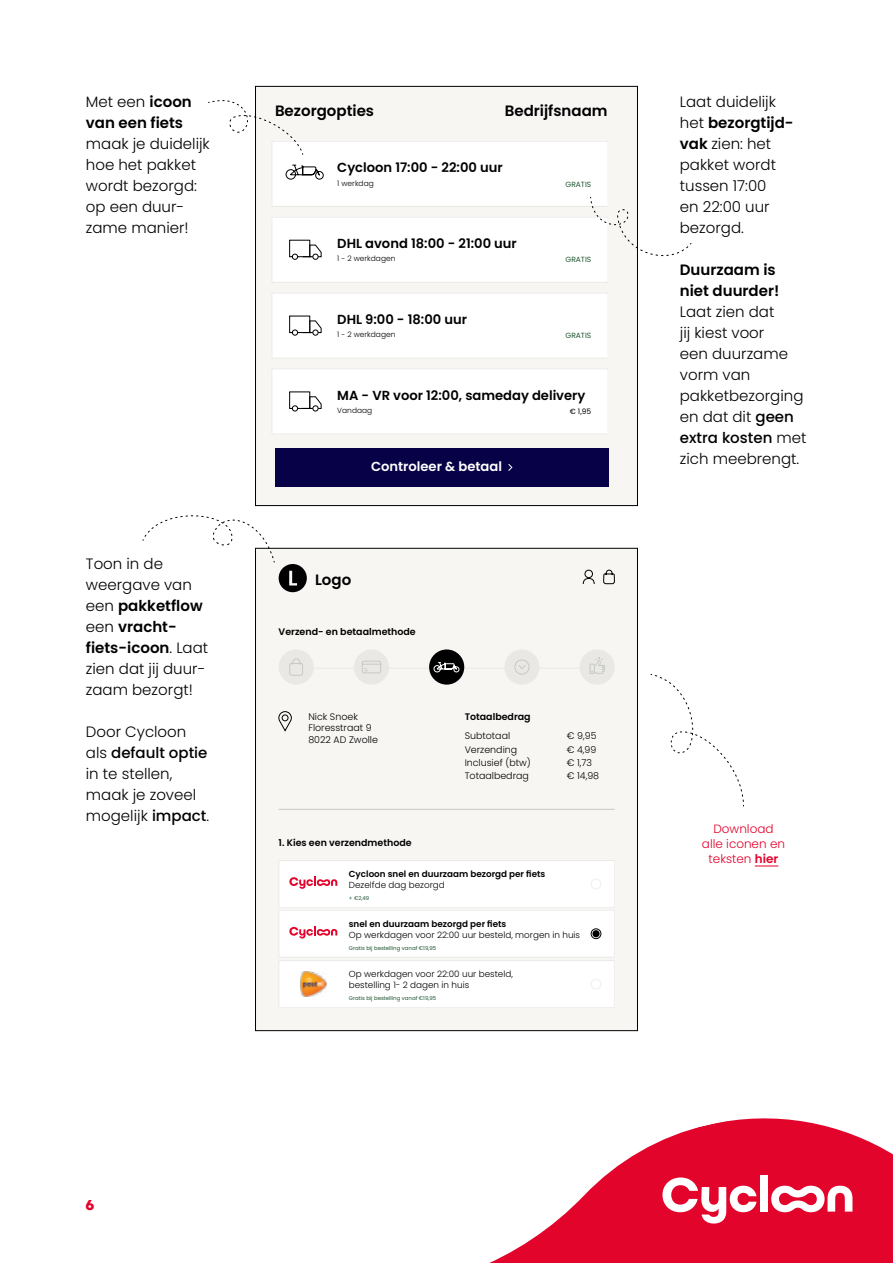
<style>
.page{position:relative;width:893px;height:1263px;background:#fff}
.page>*{position:absolute;margin:0;border:0;box-sizing:border-box;transform-origin:0 0}
.t1{font:300 15px/21px "Poppins";color:#000}
.t2{font:600 15px/21px "Poppins";color:#000}
.t3{font:800 15px "Mont";color:#e4002b}
.t4{font:600 13.05px "Poppins";color:#000}
.t5{font:600 13.05px "Poppins";color:#fff}
.t6{font:300 12px/15px "Poppins";color:#e4002b;text-align:center}
.t7{font:300 9.45px/13.2px "Poppins";color:#000}
.t8{font:600 9.45px "Poppins";color:#000}
.t9{font:300 8.85px/10.8px "Poppins";color:#000}
.t10{font:600 8.85px "Poppins";color:#000}
.t11{font:300 7.5px "Poppins";color:#000}
.t12{font:7.5px "Poppins";color:#215732}
.t13{font:7.5px "Poppins";color:#000}
.t14{font:5.4px "Poppins";color:#215732}
.s1{font-weight:300}
.s2{font-weight:600}
.s3{font-weight:500}
</style>
<div class="page">
<svg style="left:489px;top:1118px;width:404px;height:145px;fill:#e3042c"></svg>
<svg style="left:662px;top:1177px;width:94px;height:46px"></svg>
<div style="left:760px;top:1175px;width:8px;height:36px;background:#fff"></div>
<svg style="left:771px;top:1186px;width:81px;height:26px"></svg>
<div style="left:255px;top:86px;width:383px;height:420px;background:#f8f6f3;border:1px solid #000"></div>
<div style="left:272px;top:141px;width:336px;height:65px;background:#fff"></div>
<div style="left:272px;top:141px;width:336px;height:66px;border:1px solid #c7c9c7"></div>
<svg style="left:285px;top:164px;width:39px;height:16px"></svg>
<div style="left:272px;top:217px;width:336px;height:65px;background:#fff"></div>
<div style="left:272px;top:217px;width:336px;height:66px;border:1px solid #c7c9c7"></div>
<svg style="left:289px;top:239px;width:33px;height:21px"></svg>
<div style="left:272px;top:293px;width:336px;height:65px;background:#fff"></div>
<div style="left:272px;top:293px;width:336px;height:65px;border:1px solid #c7c9c7"></div>
<svg style="left:289px;top:315px;width:33px;height:21px"></svg>
<div style="left:272px;top:369px;width:336px;height:65px;background:#fff"></div>
<svg style="left:289px;top:391px;width:33px;height:21px"></svg>
<div style="left:275px;top:448px;width:333px;height:38px;background:#070247"></div>
<svg style="left:508px;top:464px;width:5px;height:7px"></svg>
<svg style="left:208px;top:95px;width:96px;height:60px"></svg>
<svg style="left:590px;top:196px;width:102px;height:70px"></svg>
<div style="left:255px;top:548px;width:383px;height:483px;background:#f8f6f3;border:1px solid #000"></div>
<svg style="left:583px;top:569px;width:12px;height:15px"></svg>
<svg style="left:603px;top:569px;width:12px;height:15px"></svg>
<div style="left:279px;top:564px;width:28px;height:28px;background:#000;border-radius:50%"></div>
<svg style="left:289px;top:571px;width:8px;height:14px"></svg>
<div style="left:279px;top:649px;width:35px;height:36px;background:#e9e8e5;border-radius:50%"></div>
<div style="left:354px;top:649px;width:35px;height:36px;background:#e9e8e5;border-radius:50%"></div>
<div style="left:429px;top:649px;width:35px;height:36px;background:#000;border-radius:50%"></div>
<div style="left:504px;top:649px;width:35px;height:36px;background:#e9e8e5;border-radius:50%"></div>
<div style="left:580px;top:649px;width:35px;height:36px;background:#e9e8e5;border-radius:50%"></div>
<svg style="left:289px;top:649px;width:14px;height:27px"></svg>
<hr style="left:314px;top:668px;width:40px;height:1px;background:#c7c9c7">
<hr style="left:389px;top:668px;width:40px;height:1px;background:#c7c9c7">
<hr style="left:464px;top:668px;width:40px;height:1px;background:#c7c9c7">
<hr style="left:539px;top:668px;width:41px;height:1px;background:#c7c9c7">
<svg style="left:362px;top:661px;width:19px;height:12px"></svg>
<svg style="left:514px;top:659px;width:16px;height:16px"></svg>
<svg style="left:589px;top:657px;width:16px;height:17px"></svg>
<div style="left:279px;top:910px;width:336px;height:47px;background:#fff"></div>
<div style="left:279px;top:910px;width:336px;height:47px;border:1px solid #c7c9c7"></div>
<svg style="left:278px;top:711px;width:14px;height:21px"></svg>
<div style="left:279px;top:860px;width:336px;height:47px;background:#fff"></div>
<div style="left:279px;top:860px;width:336px;height:48px;border:1px solid #c7c9c7"></div>
<hr style="left:278px;top:809px;width:337px;height:1px;background:#c7c9c7">
<div style="left:591px;top:879px;width:10px;height:10px;border:1px solid #c7c9c7;border-radius:50%"></div>
<svg style="left:289px;top:926px;width:48px;height:12px"></svg>
<div style="left:279px;top:961px;width:336px;height:46px;background:#fff"></div>
<div style="left:279px;top:960px;width:336px;height:48px;border:1px solid #c7c9c7"></div>
<div style="left:591px;top:979px;width:10px;height:10px;border:1px solid #c7c9c7;border-radius:50%"></div>
<img style="left:300px;top:971px;width:26px;height:26px">
<svg style="left:289px;top:877px;width:48px;height:12px"></svg>
<div style="left:591px;top:928px;width:10px;height:11px;border:1px solid #000;border-radius:50%"></div>
<div style="left:592px;top:930px;width:8px;height:7px;background:#000;border-radius:50%"></div>
<svg style="left:142px;top:506px;width:133px;height:57px"></svg>
<svg style="left:755px;top:866px;width:23px;height:1px"></svg>
<svg style="left:650px;top:673px;width:94px;height:134px"></svg>
<svg style="left:433px;top:662px;width:27px;height:11px"></svg>
<p class="t2" style="left:86px;top:91px;width:107px"><span class="s1">Met een</span> icoon van een fiets</p>
<p class="t1" style="left:86px;top:133px;width:125px">maak je duidelijk hoe het pakket wordt bezorgd: op een duur&shy;zame manier!</p>
<p class="t1" style="left:86px;top:553px;width:124px">Toon in de weergave van een <span class="s2">pakketflow </span>een <span class="s2">vracht&shy;fiets-icoon</span>. Laat zien dat jij duur&shy;zaam bezorgt!</p>
<p class="t1" style="left:86px;top:721px;width:125px">Door Cycloon als <span class="s3">default optie </span>in te stellen, maak je zoveel mogelijk <span class="s3">impact</span>.</p>
<p class="t2" style="left:275px;top:100px;width:101px">Bezorgopties</p>
<p class="t2" style="left:505px;top:100px;width:104px">Bedrijfsnaam</p>
<p class="t4" style="left:337px;top:160px;width:167px">Cycloon 17:00 - 22:00 uur</p>
<p class="t11" style="left:337px;top:179px;width:38px">1 werkdag</p>
<p class="t12" style="left:566px;top:180px;width:27px">GRATIS</p>
<p class="t4" style="left:337px;top:236px;width:181px">DHL avond 18:00 - 21:00 uur</p>
<p class="t11" style="left:337px;top:254px;width:60px">1 - 2 werkdagen</p>
<p class="t12" style="left:566px;top:255px;width:27px">GRATIS</p>
<p class="t4" style="left:337px;top:312px;width:131px">DHL 9:00 - 18:00 uur</p>
<p class="t11" style="left:337px;top:330px;width:60px">1 - 2 werkdagen</p>
<p class="t12" style="left:566px;top:331px;width:27px">GRATIS</p>
<p class="t4" style="left:337px;top:388px;width:250px">MA - VR voor 12:00, sameday delivery</p>
<p class="t11" style="left:337px;top:406px;width:36px">Vandaag</p>
<p class="t13" style="left:570px;top:407px;width:23px">€ 1,95</p>
<p class="t5" style="left:371px;top:459px;width:132px">Controleer &amp; betaal</p>
<p class="t2" style="left:315px;top:569px;width:38px">Logo</p>
<p class="t8" style="left:279px;top:627px;width:139px">Verzend- en betaalmethode</p>
<p class="t7" style="left:308px;top:711px;width:71px;line-height:11.4px">Nick Snoek<br>Floresstraat 9<br>8022 AD Zwolle</p>
<p class="t8" style="left:279px;top:837px;width:135px">1. Kies een verzendmethode</p>
<p class="t8" style="left:465px;top:711px;width:68px">Totaalbedrag</p>
<p class="t7" style="left:465px;top:729px;width:68px">Subtotaal<br>Verzending<br>Inclusief (btw)<br>Totaalbedrag</p>
<p class="t7" style="left:567px;top:729px;width:34px">€ 9,95 € 4,99 € 1,73 € 14,98</p>
<p class="t10" style="left:349px;top:869px;width:198px">Cycloon snel en duurzaam bezorgd per fiets</p>
<p class="t9" style="left:349px;top:880px;width:97px">Dezelfde dag bezorgd</p>
<p class="t14" style="left:349px;top:895px;width:22px">+ €2,49</p>
<p class="t10" style="left:349px;top:919px;width:159px">snel en duurzaam bezorgd per fiets</p>
<p class="t9" style="left:349px;top:929px;width:233px">Op werkdagen voor 22:00 uur besteld, morgen in huis</p>
<p class="t14" style="left:349px;top:944px;width:89px">Gratis bij bestelling vanaf €19,95</p>
<p class="t9" style="left:349px;top:969px;width:165px">Op werkdagen voor 22:00 uur besteld, bestelling 1- 2 dagen in huis</p>
<p class="t14" style="left:349px;top:995px;width:89px">Gratis bij bestelling vanaf €19,95</p>
<p class="t1" style="left:680px;top:91px;width:115px">Laat duidelijk het <span class="s2">bezorgtijd&shy;vak</span> zien: het pakket wordt tussen 17:00<br>en 22:00 uur bezorgd.</p>
<p class="t2" style="left:680px;top:259px;width:101px">Duurzaam is niet duurder!</p>
<p class="t1" style="left:680px;top:301px;width:128px">Laat zien dat<br>jij kiest voor<br>een duurzame vorm van pakketbezorging en dat dit <span class="s3">geen extra kosten</span> met zich meebrengt.</p>
<p class="t6" style="left:702px;top:821px;width:85px">Download alle iconen en teksten <span class="s2">hier</span></p>
<p class="t3" style="left:85px;top:1195px;width:10px">6</p>
</div>
